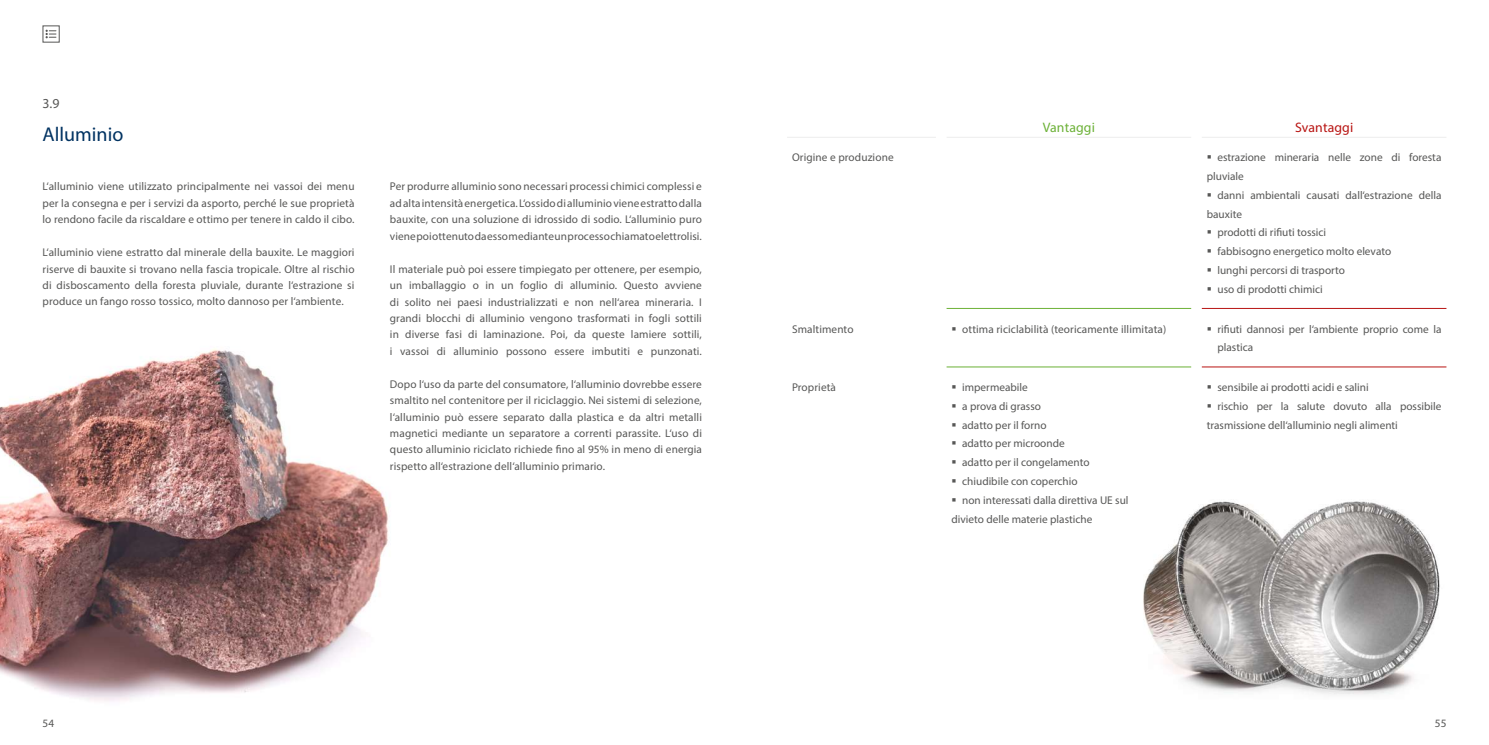
<style>
.page{position:relative;width:1489px;height:745px;background:#fff}
.page>*{position:absolute;margin:0;border:0;box-sizing:border-box;transform-origin:0 0}
.t1{font:20px "Myriad Pro";color:#003261}
.t2{font:13.75px "Myriad Pro";letter-spacing:.01em;color:#b81412}
.t3{font:13.75px "Myriad Pro";letter-spacing:.01em;color:#6cb137}
.t4{font:13.75px "Myriad Pro";color:#575756}
.t5{font:11.25px/16.4px "Myriad Pro";color:#575756;text-align:justify}
</style>
<div class="page">
<svg style="left:46px;top:30px;width:10px;height:8px"></svg>
<div style="left:43px;top:25px;width:17px;height:18px;border:1px solid #575756"></div>
<img style="left:1143px;top:501px;width:297px;height:194px">
<img style="left:0;top:349px;width:388px;height:352px">
<hr style="left:946px;top:137px;width:245px;height:1px;background:#ededed">
<hr style="left:1201px;top:137px;width:245px;height:1px;background:#ededed">
<hr style="left:946px;top:366px;width:245px;height:1px;background:#6cb137">
<hr style="left:946px;top:308px;width:245px;height:1px;background:#6cb137">
<hr style="left:787px;top:137px;width:148px;height:1px;background:#ededed">
<hr style="left:1201px;top:308px;width:245px;height:1px;background:#b81412">
<hr style="left:1201px;top:366px;width:245px;height:1px;background:#b81412">
<p class="t4" style="left:43px;top:95px;width:18px">3.9</p>
<h1 class="t1" style="left:43px;top:122px;width:82px">Alluminio</h1>
<p class="t5" style="left:43px;top:178px;width:313px">L‘alluminio viene utilizzato principalmente nei vassoi dei menu per la consegna e per i servizi da asporto, perché le sue proprietà lo rendono facile da riscaldare e ottimo per tenere in caldo il cibo.</p>
<p class="t5" style="left:43px;top:244px;width:313px">L‘alluminio viene estratto dal minerale della bauxite. Le maggiori riserve di bauxite si trovano nella fascia tropicale. Oltre al rischio di disboscamento della foresta pluviale, durante l‘estrazione si produce un fango rosso tossico, molto dannoso per l‘ambiente.</p>
<p class="t5" style="left:390px;top:178px;width:313px">Per produrre alluminio sono necessari processi chimici complessi e ad alta intensità energetica. L‘ossido di alluminio viene estratto dalla bauxite, con una soluzione di idrossido di sodio. L‘alluminio puro viene poi ottenuto da esso mediante un processo chiamato elettrolisi.</p>
<p class="t5" style="left:390px;top:260px;width:313px">Il materiale può poi essere timpiegato per ottenere, per esempio, un imballaggio o in un foglio di alluminio. Questo avviene di solito nei paesi industrializzati e non nell‘area mineraria. I grandi blocchi di alluminio vengono trasformati in fogli sottili in diverse fasi di laminazione. Poi, da queste lamiere sottili, i vassoi di alluminio possono essere imbutiti e punzonati.</p>
<p class="t5" style="left:390px;top:375px;width:313px">Dopo l‘uso da parte del consumatore, l‘alluminio dovrebbe essere smaltito nel contenitore per il riciclaggio. Nei sistemi di selezione, l‘alluminio può essere separato dalla plastica e da altri metalli magnetici mediante un separatore a correnti parassite. L‘uso di questo alluminio riciclato richiede fino al 95% in meno di energia rispetto all‘estrazione dell‘alluminio primario.</p>
<p class="t3" style="left:1042px;top:119px;width:54px">Vantaggi</p>
<p class="t2" style="left:1294px;top:119px;width:60px">Svantaggi</p>
<p class="t5" style="left:792px;top:149px;width:103px">Origine e produzione</p>
<p class="t5" style="left:1206px;top:148px;width:236px;line-height:18.8px;text-indent:11px">estrazione mineraria nelle zone di foresta pluviale</p>
<p class="t5" style="left:1217px;top:187px;width:225px">danni ambientali causati dall‘estrazione della</p>
<p class="t5" style="left:1206px;top:205px;width:37px">bauxite</p>
<p class="t5" style="left:1217px;top:224px;width:110px">prodotti di rifiuti tossici</p>
<p class="t5" style="left:1217px;top:243px;width:175px">fabbisogno energetico molto elevato</p>
<p class="t5" style="left:1217px;top:262px;width:129px">lunghi percorsi di trasporto</p>
<p class="t5" style="left:1217px;top:280px;width:107px">uso di prodotti chimici</p>
<p class="t5" style="left:792px;top:320px;width:63px">Smaltimento</p>
<p class="t5" style="left:962px;top:320px;width:205px">ottima riciclabilità (teoricamente illimitata)</p>
<p class="t5" style="left:1217px;top:319px;width:225px;line-height:18.8px">rifiuti dannosi per l‘ambiente proprio come la plastica</p>
<p class="t5" style="left:792px;top:378px;width:45px">Proprietà</p>
<p class="t5" style="left:962px;top:378px;width:67px">impermeabile</p>
<p class="t5" style="left:962px;top:397px;width:80px">a prova di grasso</p>
<p class="t5" style="left:962px;top:416px;width:86px">adatto per il forno</p>
<p class="t5" style="left:962px;top:435px;width:104px">adatto per microonde</p>
<p class="t5" style="left:962px;top:453px;width:129px">adatto per il congelamento</p>
<p class="t5" style="left:962px;top:472px;width:117px">chiudibile con coperchio</p>
<p class="t5" style="left:962px;top:491px;width:168px">non interessati dalla direttiva UE sul</p>
<p class="t5" style="left:951px;top:510px;width:142px">divieto delle materie plastiche</p>
<p class="t5" style="left:1217px;top:379px;width:153px">sensibile ai prodotti acidi e salini</p>
<p class="t5" style="left:1217px;top:397px;width:225px">rischio per la salute dovuto alla possibile</p>
<p class="t5" style="left:1206px;top:416px;width:192px">trasmissione dell‘alluminio negli alimenti</p>
<p class="t5" style="left:43px;top:714px;width:13px">54</p>
<p class="t5" style="left:1434px;top:714px;width:13px">55</p>
</div>
